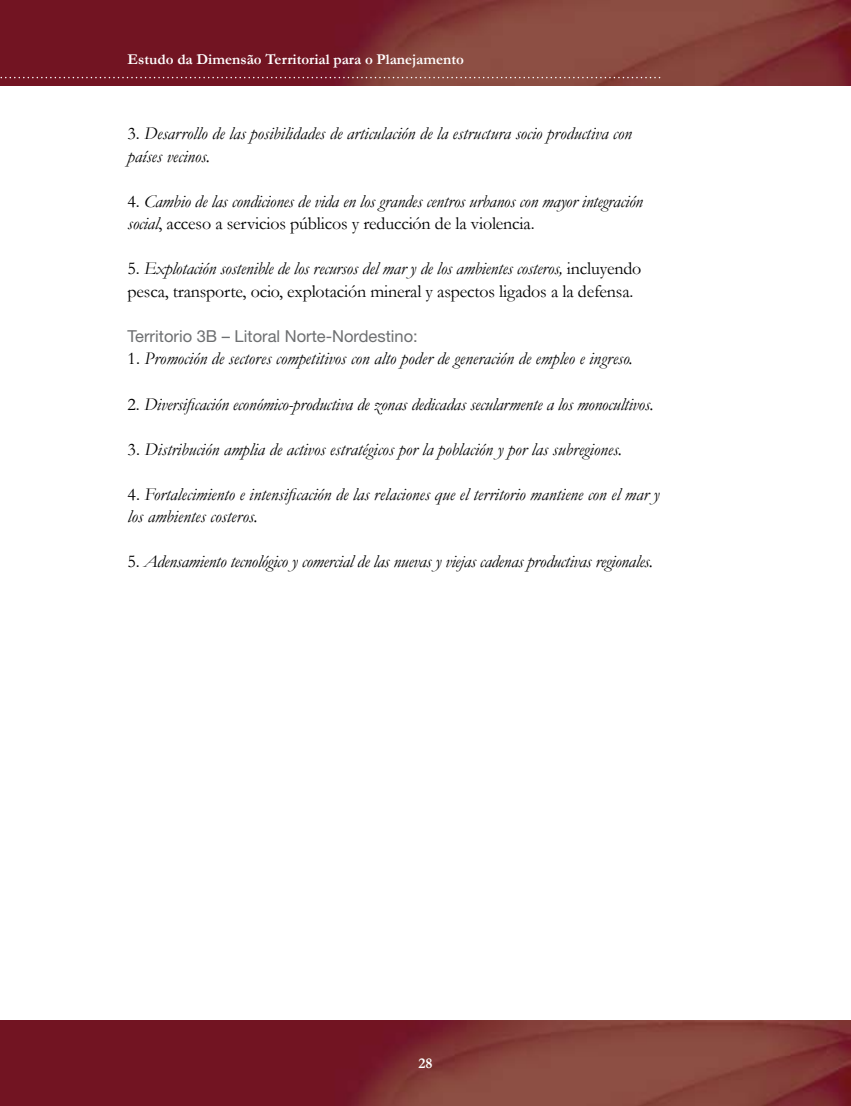
<style>
.page{position:relative;width:851px;height:1106px;background:#fff}
.page>*{position:absolute;margin:0;border:0;box-sizing:border-box;transform-origin:0 0}
.t1{font:italic 18px/22.5px "Garamond";color:#000}
.t2{font:18px/22.5px "Garamond";letter-spacing:-.01em;color:#000}
.t3{font:16.5px "Helvetica Neue LT Std";color:#6d6f71}
.t4{font:700 15px "Garamond";color:#fff}
.s1{font-style:normal}
.s2{font-style:italic}
</style>
<div class="page">
<img style="left:0;top:1020px;width:850px;height:86px">
<img style="left:0;top:0;width:850px;height:85px">
<svg style="left:0;top:77px;width:660px;height:1px"></svg>
<p class="t4" style="left:128px;top:49px;width:337px">Estudo da Dimensão Territorial para o Planejamento</p>
<p class="t1" style="left:128px;top:122px;width:505px"><span class="s1">3.</span> Desarrollo de las posibilidades de articulación de la estructura socio productiva con países vecinos.</p>
<p class="t1" style="left:128px;top:189px;width:516px"><span class="s1">4.</span> Cambio de las condiciones de vida en los grandes centros urbanos con mayor integración social<span class="s1">, acceso a servicios públicos y reducción de la violencia.</span></p>
<p class="t2" style="left:128px;top:257px;width:515px">5. <span class="s2">Explotación sostenible de los recursos del mar y de los ambientes costeros,</span> incluyendo pesca, transporte, ocio, explotación mineral y aspectos ligados a la defensa.</p>
<p class="t3" style="left:128px;top:326px;width:291px">Territorio 3B – Litoral Norte-Nordestino:</p>
<p class="t1" style="left:128px;top:347px;width:506px"><span class="s1">1.</span> Promoción de sectores competitivos con alto poder de generación de empleo e ingreso.</p>
<p class="t1" style="left:128px;top:392px;width:527px"><span class="s1">2.</span> Diversificación económico-productiva de zonas dedicadas secularmente a los monocultivos.</p>
<p class="t1" style="left:128px;top:437px;width:495px"><span class="s1">3.</span> Distribución amplia de activos estratégicos por la población y por las subregiones.</p>
<p class="t1" style="left:128px;top:482px;width:533px"><span class="s1">4.</span> Fortalecimiento e intensificación de las relaciones que el territorio mantiene con el mar y los ambientes costeros.</p>
<p class="t1" style="left:128px;top:549px;width:526px"><span class="s1">5.</span> Adensamiento tecnológico y comercial de las nuevas y viejas cadenas productivas regionales.</p>
<p class="t4" style="left:418px;top:1053px;width:16px">28</p>
</div>
